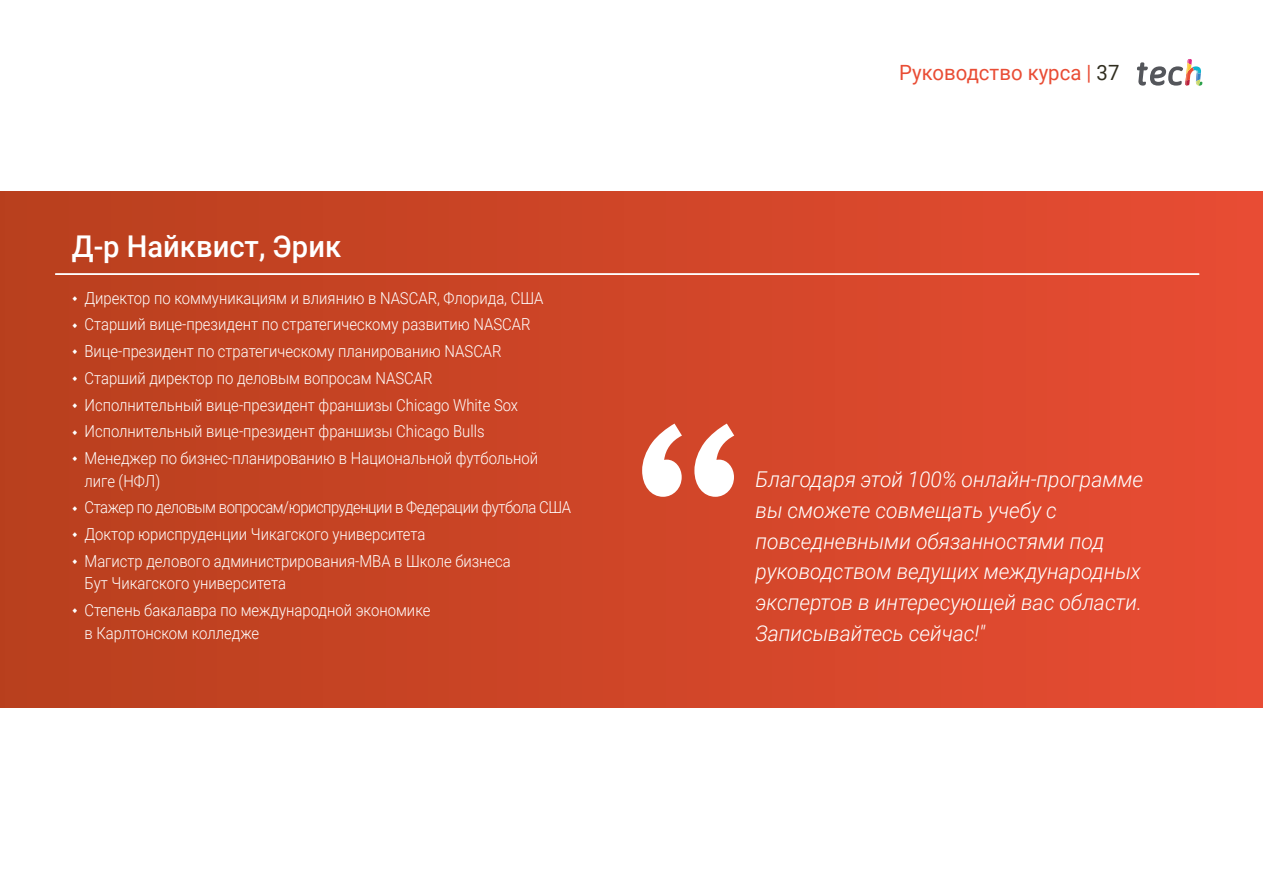
<style>
.page{position:relative;width:1263px;height:893px;background:#fff}
.page>*{position:absolute;margin:0;border:0;box-sizing:border-box;transform-origin:0 0}
.t1{font:500 30px "Roboto";color:#fff}
.t2{font:italic 300 21.75px/30.8px "Roboto";color:#fff}
.t3{font:21px "Roboto";color:#e94d35}
.t4{font:300 16.5px/26.7px "Roboto";color:#fff;scale:.9 1}
.s1{color:#312e20}
</style>
<div class="page">
<svg style="left:1137px;top:59px;width:65px;height:27px"></svg>
<div style="left:0;top:191px;width:1263px;height:516px;background:linear-gradient(to right,#b83f1d,#e84c33)"></div>
<hr style="left:55px;top:273px;width:1144px;height:2px;background:#fff">
<svg style="left:642px;top:424px;width:92px;height:73px"></svg>
<svg style="left:73px;top:296px;width:4px;height:5px"></svg>
<svg style="left:73px;top:323px;width:4px;height:5px"></svg>
<svg style="left:73px;top:349px;width:4px;height:5px"></svg>
<svg style="left:73px;top:376px;width:4px;height:5px"></svg>
<svg style="left:73px;top:403px;width:4px;height:5px"></svg>
<svg style="left:73px;top:430px;width:4px;height:5px"></svg>
<svg style="left:73px;top:456px;width:4px;height:5px"></svg>
<svg style="left:73px;top:506px;width:4px;height:5px"></svg>
<svg style="left:73px;top:532px;width:4px;height:5px"></svg>
<svg style="left:73px;top:559px;width:4px;height:5px"></svg>
<svg style="left:73px;top:608px;width:4px;height:5px"></svg>
<h1 class="t1" style="left:72px;top:225px;width:271px">Д-р Найквист, Эрик</h1>
<p class="t4" style="left:85px;top:284px;width:511px">Директор по коммуникациям и влиянию в NASCAR, Флорида, США Старший вице-президент по стратегическому развитию NASCAR Вице-президент по стратегическому планированию NASCAR Старший директор по деловым вопросам NASCAR Исполнительный вице-президент франшизы Chicago White Sox Исполнительный вице-президент франшизы Chicago Bulls Менеджер по бизнес-планированию в Национальной футбольной</p>
<p class="t4" style="left:85px;top:467px;width:542px">лиге (НФЛ)<br>Стажер по деловым вопросам/юриспруденции в Федерации футбола США Доктор юриспруденции Чикагского университета<br>Магистр делового администрирования-MBA в Школе бизнеса</p>
<p class="t4" style="left:85px;top:570px;width:386px">Бут Чикагского университета<br>Степень бакалавра по международной экономике</p>
<p class="t4" style="left:85px;top:619px;width:196px">в Карлтонском колледже</p>
<p class="t3" style="left:899px;top:57px;width:222px">Руководство курса | <span class="s1">37</span></p>
<h2 class="t2" style="left:755px;top:463px;width:389px">Благодаря этой 100% онлайн-программе вы сможете совмещать учебу с повседневными обязанностями под руководством ведущих международных экспертов в интересующей вас области.<br>Записывайтесь сейчас!"</h2>
</div>
